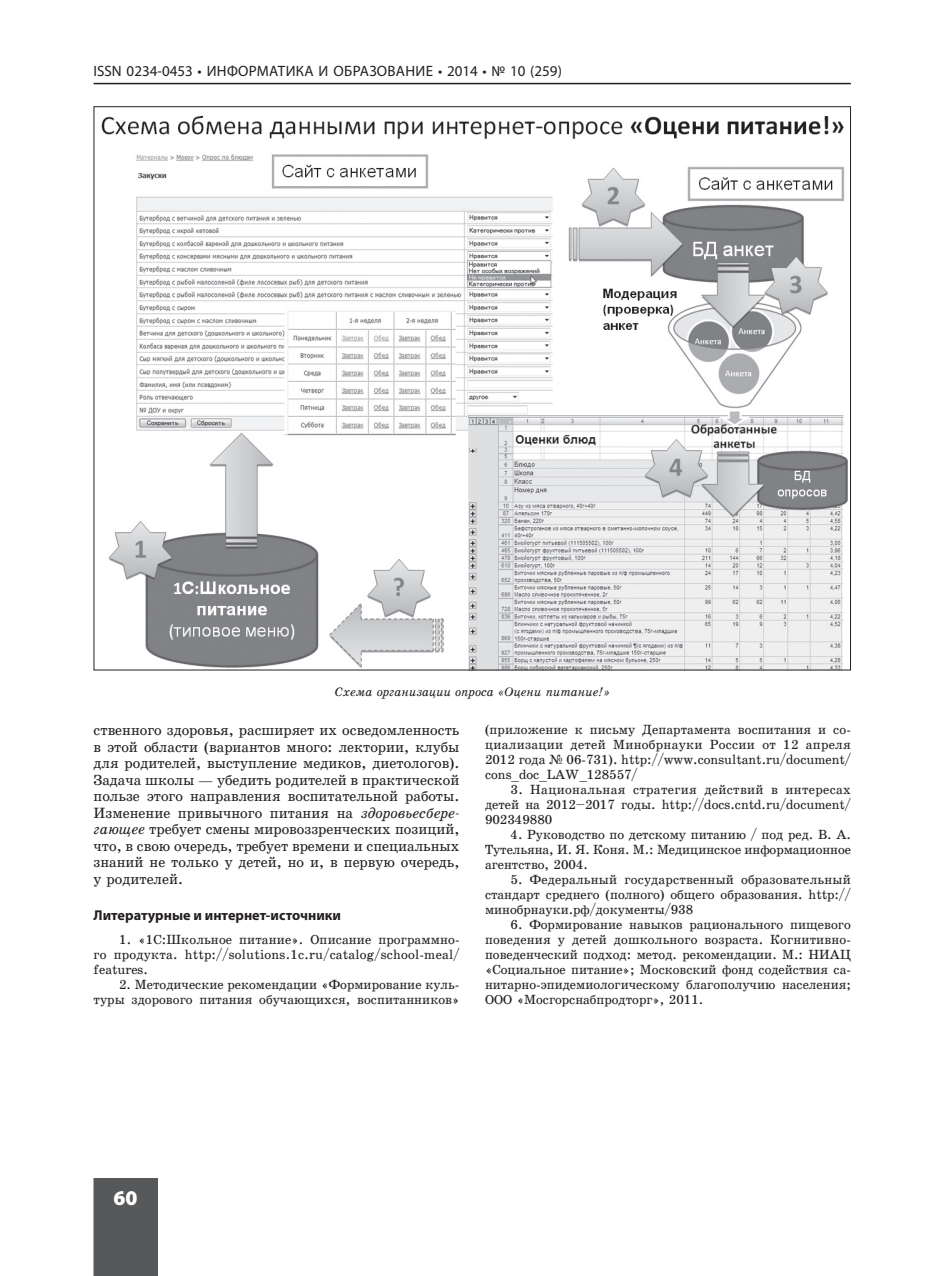
<style>
.page{position:relative;width:936px;height:1276px;background:#fff}
.page>*{position:absolute;margin:0;border:0;box-sizing:border-box;transform-origin:0 0}
.t1{font:900 21px "Myriad Pro";color:#fff}
.t2{font:15px "Myriad Pro";color:#231f20}
.t3{font:14.25px/16.5px "School Plain";color:#231f20;text-align:justify}
.t4{font:700 14.25px "Myriad Pro";color:#231f20}
.t5{font:12.75px/15px "School Plain";color:#231f20;text-align:justify}
.t6{font:italic 12px "School";color:#231f20}
.s1{font-family:"School";font-style:italic}
</style>
<div class="page">
<div style="left:94px;top:1178px;width:63px;height:98px;background:#57585a"></div>
<hr style="left:94px;top:83px;width:756px;height:1px;background:#231f20">
<img style="left:101px;top:115px;width:747px;height:553px">
<p class="t2" style="left:94px;top:62px;width:144px">ISSN 0234-0453 • И НФОРМАТИКА</p>
<p class="t2" style="left:318px;top:62px;width:25px">И ОБРАЗОВА</p>
<p class="t2" style="left:405px;top:62px;width:158px">НИЕ • 2014 • № 10 (259)</p>
<p class="t6" style="left:335px;top:684px;width:276px">Схема организации опроса «Оцени питание!»</p>
<p class="t3" style="left:94px;top:722px;width:367px">ственного здоровья, расширяет их осведомленность в этой области (вариантов много: лектории, клубы для родителей, выступление медиков, диетологов).<br>Задача школы — убедить родителей в практической пользе этого направления воспитательной работы.<br>Изменение привычного питания на <span class="s1">здоровьесбере&shy;гающее</span> требует смены мировоззренческих позиций, что, в свою очередь, требует времени и специальных знаний не только у детей, но и, в первую очередь, у родителей.</p>
<p class="t4" style="left:94px;top:905px;width:249px">Литературные и интернет-источники</p>
<p class="t5" style="left:94px;top:932px;width:367px;text-indent:26px">1. «1С:Школьное питание». Описание программно&shy;го продукта. http://solutions.1c.ru/catalog/school-meal/ features.</p>
<p class="t5" style="left:94px;top:977px;width:367px;text-align:right">2. Методические рекомендации «Формирование куль&shy;туры здорового питания обучающихся, воспитанников»</p>
<p class="t5" style="left:485px;top:722px;width:367px">(приложение к письму Департамента воспитания и со&shy;циализации детей Минобрнауки России от 12 апреля 2012 года № 06-731). http://www.consultant.ru/document/ cons_doc_LAW_128557/</p>
<p class="t5" style="left:485px;top:782px;width:367px;text-indent:26px">3. Национальная стратегия действий в интересах детей на 2012–2017 годы. http://docs.cntd.ru/document/ 902349880</p>
<p class="t5" style="left:485px;top:827px;width:367px;text-indent:26px">4. Руководство по детскому питанию / под ред. В. А.<br>Тутельяна, И. Я. Коня. М.: Медицинское информационное агентство, 2004.</p>
<p class="t5" style="left:485px;top:872px;width:367px;text-indent:26px">5. Федеральный государственный образовательный стандарт среднего (полного) общего образования. http:// минобрнауки.рф/документы/938</p>
<p class="t5" style="left:485px;top:917px;width:367px;text-indent:26px">6. Формирование навыков рационального пищевого поведения у детей дошкольного возраста. Когнитивно&shy;поведенческий подход: метод. рекомендации. М.: НИАЦ «Социальное питание»; Московский фонд содействия са&shy;нитарно-эпидемиологическому благополучию населения; ООО «Мосгорснабпродторг», 2011.</p>
<h1 class="t1" style="left:113px;top:1186px;width:26px">60</h1>
</div>
